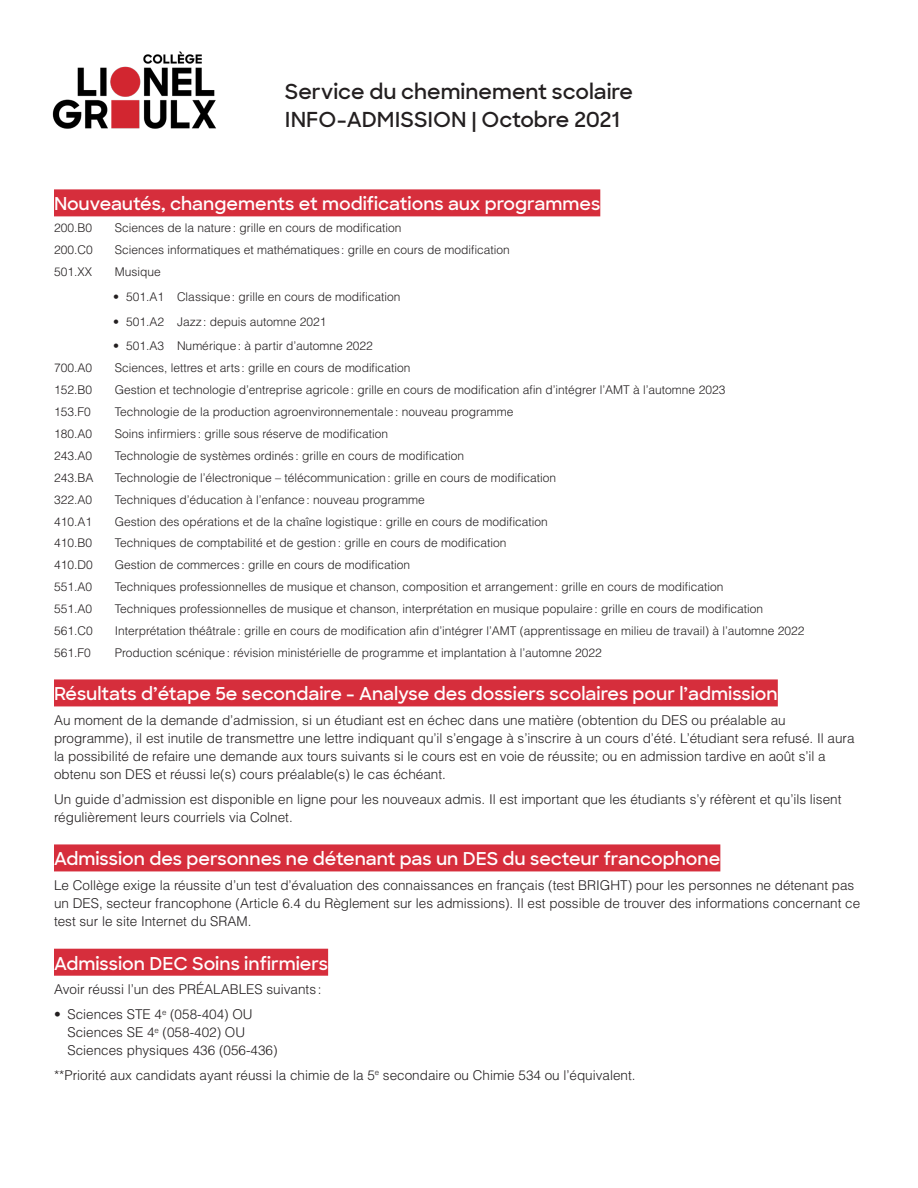
<style>
.page{position:relative;width:918px;height:1188px;background:#fff}
.page>*{position:absolute;margin:0;border:0;box-sizing:border-box;transform-origin:0 0}
.t1{font:600 21px "Sharp Sans";color:#231f20}
.section{font:600 18px "Sharp Sans";color:#fff}
.texte_courant{font:300 13.5px/18px "Helvetica LT Std";color:#231f20}
.MAJ_programmes{font:300 12px "Helvetica LT Std";color:#231f20}
</style>
<div class="page">
<img style="left:52px;top:51px;width:164px;height:78px">
<div style="left:54px;top:189px;width:546px;height:27px;background:#d62e3c"></div>
<div style="left:54px;top:679px;width:724px;height:27px;background:#d62e3c"></div>
<div style="left:54px;top:844px;width:666px;height:27px;background:#d62e3c"></div>
<div style="left:54px;top:949px;width:274px;height:27px;background:#d62e3c"></div>
<p class="t1" style="left:285px;top:76px;width:350px">Service du cheminement scolaire</p>
<p class="t1" style="left:285px;top:104px;width:337px">INFO-ADMISSION | Octobre 2021</p>
<p class="section" style="left:54px;top:191px;width:548px">Nouveautés, changements et modifications aux programmes</p>
<p class="MAJ_programmes" style="left:54px;top:221px;width:40px">200.B0</p>
<p class="MAJ_programmes" style="left:115px;top:221px;width:288px">Sciences de la nature: grille en cours de modification</p>
<p class="MAJ_programmes" style="left:54px;top:242px;width:40px">200.C0</p>
<p class="MAJ_programmes" style="left:115px;top:242px;width:397px">Sciences informatiques et mathématiques : grille en cours de modification</p>
<p class="MAJ_programmes" style="left:54px;top:264px;width:40px">501.XX</p>
<p class="MAJ_programmes" style="left:115px;top:264px;width:48px">Musique</p>
<p class="MAJ_programmes" style="left:113px;top:289px;width:289px">• 501.A1 Classique: grille en cours de modification</p>
<p class="MAJ_programmes" style="left:113px;top:314px;width:215px">• 501.A2 Jazz: depuis automne 2021</p>
<p class="MAJ_programmes" style="left:113px;top:339px;width:261px">• 501.A3 Numérique: à partir d’automne 2022</p>
<p class="MAJ_programmes" style="left:54px;top:361px;width:40px">700.A0</p>
<p class="MAJ_programmes" style="left:115px;top:361px;width:297px">Sciences, lettres et arts : grille en cours de modification</p>
<p class="MAJ_programmes" style="left:54px;top:382px;width:40px">152.B0</p>
<p class="MAJ_programmes" style="left:115px;top:382px;width:612px">Gestion et technologie d’entreprise agricole: grille en cours de modification afin d’intégrer l’AMT à l’automne 2023</p>
<p class="MAJ_programmes" style="left:54px;top:404px;width:38px">153.F0</p>
<p class="MAJ_programmes" style="left:115px;top:404px;width:400px">Technologie de la production agroenvironnementale: nouveau programme</p>
<p class="MAJ_programmes" style="left:54px;top:426px;width:40px">180.A0</p>
<p class="MAJ_programmes" style="left:115px;top:426px;width:275px">Soins infirmiers : grille sous réserve de modification</p>
<p class="MAJ_programmes" style="left:54px;top:448px;width:40px">243.A0</p>
<p class="MAJ_programmes" style="left:115px;top:448px;width:351px">Technologie de systèmes ordinés : grille en cours de modification</p>
<p class="MAJ_programmes" style="left:54px;top:470px;width:41px">243.BA</p>
<p class="MAJ_programmes" style="left:115px;top:470px;width:443px">Technologie de l’électronique – télécommunication: grille en cours de modification</p>
<p class="MAJ_programmes" style="left:54px;top:492px;width:40px">322.A0</p>
<p class="MAJ_programmes" style="left:115px;top:492px;width:312px">Techniques d’éducation à l’enfance: nouveau programme</p>
<p class="MAJ_programmes" style="left:54px;top:514px;width:40px">410.A1</p>
<p class="MAJ_programmes" style="left:115px;top:514px;width:434px">Gestion des opérations et de la chaîne logistique: grille en cours de modification</p>
<p class="MAJ_programmes" style="left:54px;top:536px;width:40px">410.B0</p>
<p class="MAJ_programmes" style="left:115px;top:536px;width:393px">Techniques de comptabilité et de gestion: grille en cours de modification</p>
<p class="MAJ_programmes" style="left:54px;top:558px;width:40px">410.D0</p>
<p class="MAJ_programmes" style="left:115px;top:558px;width:297px">Gestion de commerces : grille en cours de modification</p>
<p class="MAJ_programmes" style="left:54px;top:580px;width:40px">551.A0</p>
<p class="MAJ_programmes" style="left:115px;top:580px;width:610px">Techniques professionnelles de musique et chanson, composition et arrangement: grille en cours de modification</p>
<p class="MAJ_programmes" style="left:54px;top:601px;width:40px">551.A0</p>
<p class="MAJ_programmes" style="left:115px;top:601px;width:650px">Techniques professionnelles de musique et chanson, interprétation en musique populaire: grille en cours de modification</p>
<p class="MAJ_programmes" style="left:54px;top:623px;width:40px">561.C0</p>
<p class="MAJ_programmes" style="left:115px;top:623px;width:691px">Interprétation théâtrale: grille en cours de modification afin d’intégrer l’AMT (apprentissage en milieu de travail) à l’automne 2022</p>
<p class="MAJ_programmes" style="left:54px;top:645px;width:38px">561.F0</p>
<p class="MAJ_programmes" style="left:115px;top:645px;width:489px">Production scénique: révision ministérielle de programme et implantation à l’automne 2022</p>
<p class="section" style="left:54px;top:681px;width:725px">Résultats d’étape 5e secondaire - Analyse des dossiers scolaires pour l’admission</p>
<p class="texte_courant" style="left:54px;top:711px;width:802px">Au moment de la demande d’admission, si un étudiant est en échec dans une matière (obtention du DES ou préalable au programme), il est inutile de transmettre une lettre indiquant qu’il s’engage à s’inscrire à un cours d’été. L’étudiant sera refusé. Il aura la possibilité de refaire une demande aux tours suivants si le cours est en voie de réussite; ou en admission tardive en août s’il a obtenu son DES et réussi le(s) cours préalable(s) le cas échéant.</p>
<p class="texte_courant" style="left:54px;top:790px;width:789px">Un guide d’admission est disponible en ligne pour les nouveaux admis. Il est important que les étudiants s’y réfèrent et qu’ils lisent régulièrement leurs courriels via Colnet.</p>
<p class="section" style="left:54px;top:846px;width:668px">Admission des personnes ne détenant pas un DES du secteur francophone</p>
<p class="texte_courant" style="left:54px;top:876px;width:808px">Le Collège exige la réussite d’un test d’évaluation des connaissances en français (test BRIGHT) pour les personnes ne détenant pas un DES, secteur francophone (Article 6.4 du Règlement sur les admissions). Il est possible de trouver des informations concernant ce test sur le site Internet du SRAM.</p>
<p class="section" style="left:54px;top:950px;width:276px">Admission DEC Soins infirmiers</p>
<p class="texte_courant" style="left:54px;top:981px;width:269px">Avoir réussi l’un des PRÉALABLES suivants :</p>
<p class="texte_courant" style="left:68px;top:1005px;width:212px;text-indent:-14px">• Sciences STE 4<sup>e</sup> (058-404) OU<br>Sciences SE 4<sup>e</sup> (058-402) OU<br>Sciences physiques 436 (056-436)</p>
<p class="texte_courant" style="left:54px;top:1066px;width:583px">**Priorité aux candidats ayant réussi la chimie de la 5<sup>e</sup> secondaire ou Chimie 534 ou l’équivalent.</p>
</div>
